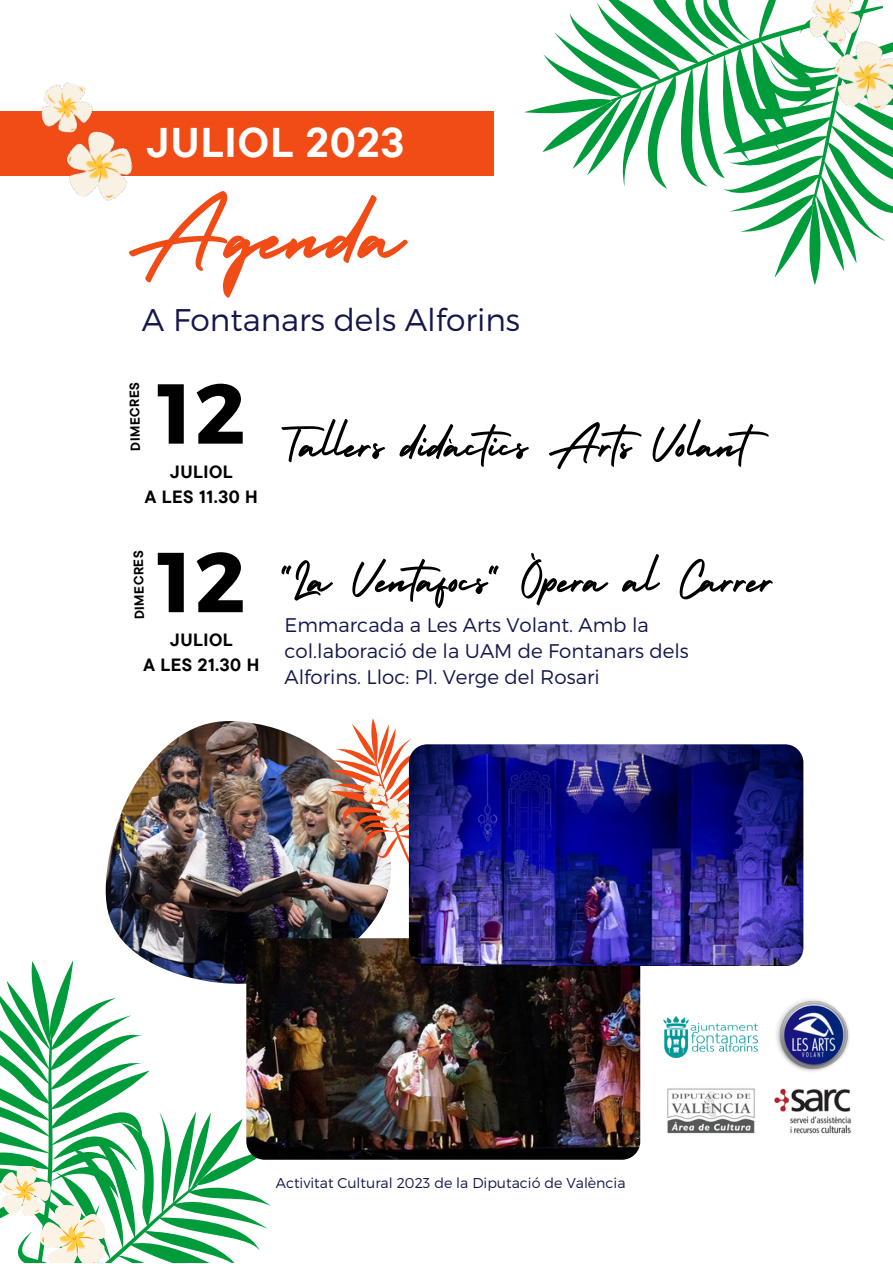
<style>
.page{position:relative;width:893px;height:1264px;background:#fff}
.page>*{position:absolute;margin:0;border:0;box-sizing:border-box;transform-origin:0 0}
.t1{font:101.1px "Holiday";color:#f14b16}
.t2{font:700 84.6px "Montserrat";color:#000}
.t3{font:52.35px "Holiday";color:#000}
.t4{font:700 41.4px "TT Commons Pro";letter-spacing:.03em;color:#fff}
.t5{font:300 31.35px "Montserrat";color:#13174c}
.t6{font:300 19.8px/25.5px "Montserrat";color:#13174c}
.t7{font:700 17.7px "TT Commons Pro";letter-spacing:.03em;color:#000}
.t8{font:300 14.25px "Montserrat";color:#13174c}
.t9{font:700 13.2px "TT Commons Pro";color:#000}
</style>
<div class="page">
<div style="left:0;top:111px;width:493px;height:64px;background:#f14b16"></div>
<img style="left:663px;top:1016px;width:94px;height:41px">
<svg style="left:524px;top:0;width:368px;height:285px"></svg>
<svg style="left:0;top:960px;width:276px;height:303px"></svg>
<img style="left:0;top:1165px;width:105px;height:97px">
<img style="left:787px;top:0;width:105px;height:118px">
<img style="left:20px;top:82px;width:130px;height:119px">
<img style="left:104px;top:721px;width:284px;height:262px">
<img style="left:246px;top:938px;width:394px;height:221px;border-radius:18px">
<img style="left:329px;top:718px;width:88px;height:175px">
<img style="left:362px;top:781px;width:47px;height:48px">
<img style="left:409px;top:744px;width:394px;height:222px;border-radius:18px">
<img style="left:667px;top:1088px;width:184px;height:46px">
<img style="left:776px;top:999px;width:74px;height:73px">
<p class="t4" style="left:147px;top:115px;width:258px">JULIOL 2023</p>
<p class="t1" style="left:126px;top:157px;width:280px">Agenda</p>
<p class="t5" style="left:142px;top:300px;width:379px">A Fontanars dels Alforins</p>
<p class="t9" style="left:127px;top:451px;width:70px;rotate:-91deg">D MI ECRES</p>
<p class="t2" style="left:157px;top:358px;width:90px">12</p>
<p class="t7" style="left:170px;top:460px;width:64px">JULIOL</p>
<p class="t7" style="left:145px;top:485px;width:114px">A LES 11.30 H</p>
<p class="t3" style="left:280px;top:404px;width:503px">Tallers didàctics Arts Volant</p>
<p class="t9" style="left:131px;top:619px;width:70px;rotate:-91deg">D MI ECRES</p>
<p class="t2" style="left:157px;top:527px;width:90px">12</p>
<p class="t3" style="left:280px;top:539px;width:497px">"La Ventafocs" Òpera al Carrer</p>
<p class="t7" style="left:170px;top:628px;width:64px">JULIOL</p>
<p class="t7" style="left:143px;top:653px;width:117px">A LES 21.30 H</p>
<p class="t6" style="left:284px;top:611px;width:406px">Emmarcada a Les Arts Volant. Amb la col.laboració de la UAM de Fontanars dels<br>Alforins. Lloc: Pl. Verge del Rosari</p>
<p class="t8" style="left:276px;top:1173px;width:351px">Activitat Cultural 2023 de la Diputació de València</p>
</div>
